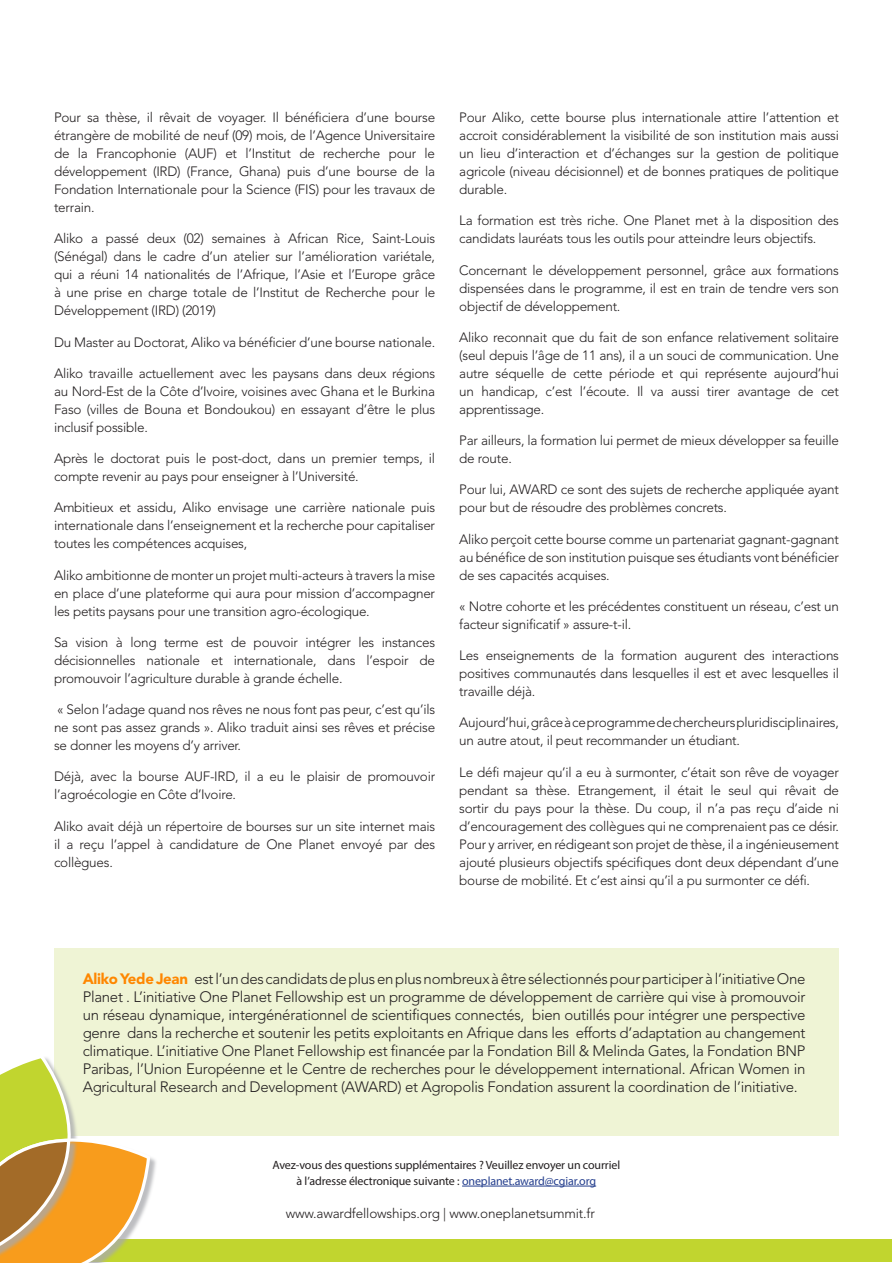
<style>
.page{position:relative;width:893px;height:1263px;background:#fff}
.page>*{position:absolute;margin:0;border:0;box-sizing:border-box;transform-origin:0 0}
.Body_Text_1{font:300 15px/18px "Avenir LT Std";letter-spacing:-.02em;color:#231f20;text-align:justify}
.Body_Text_1-2{font:300 13.5px/18px "Avenir LT Std";letter-spacing:-.02em;color:#231f20;text-align:justify}
.t1{font:12px/16.2px "Myriad Pro";letter-spacing:-.01em;color:#231f20;text-align:center}
.s1{font-weight:900;color:#ff8700}
.s2{color:#253f8e}
</style>
<div class="page">
<div style="left:54px;top:948px;width:785px;height:187px;background:#eff4d5"></div>
<div style="left:1px;top:1239px;width:891px;height:23px;background:#c1d52f"></div>
<hr style="left:462px;top:1186px;width:134px;height:1px;background:#253f8e">
<div style="left:0;top:1139px;width:158px;height:124px;background:#a8a9ad;opacity:.75"></div>
<svg style="left:0;top:1057px;width:152px;height:206px"></svg>
<p class="Body_Text_1-2" style="left:54px;top:109px;width:383px">Pour sa thèse, il rêvait de voyager. Il bénéficiera d’une bourse étrangère de mobilité de neuf (09) mois, de l’Agence Universitaire de la Francophonie (AUF) et l’Institut de recherche pour le développement (IRD) (France, Ghana) puis d’une bourse de la Fondation Internationale pour la Science (FIS) pour les travaux de terrain.</p>
<p class="Body_Text_1-2" style="left:54px;top:230px;width:383px">Aliko a passé deux (02) semaines à African Rice, Saint-Louis (Sénégal) dans le cadre d’un atelier sur l’amélioration variétale, qui a réuni 14 nationalités de l’Afrique, l’Asie et l’Europe grâce à une prise en charge totale de l’Institut de Recherche pour le Développement (IRD) (2019)</p>
<p class="Body_Text_1-2" style="left:54px;top:333px;width:383px">Du Master au Doctorat, Aliko va bénéficier d’une bourse nationale.</p>
<p class="Body_Text_1-2" style="left:54px;top:364px;width:383px">Aliko travaille actuellement avec les paysans dans deux régions au Nord-Est de la Côte d’Ivoire, voisines avec Ghana et le Burkina Faso (villes de Bouna et Bondoukou) en essayant d’être le plus inclusif possible.</p>
<p class="Body_Text_1-2" style="left:54px;top:449px;width:383px">Après le doctorat puis le post-doct, dans un premier temps, il compte revenir au pays pour enseigner à l’Université.</p>
<p class="Body_Text_1-2" style="left:54px;top:499px;width:383px">Ambitieux et assidu, Aliko envisage une carrière nationale puis internationale dans l’enseignement et la recherche pour capitaliser toutes les compétences acquises,</p>
<p class="Body_Text_1-2" style="left:54px;top:566px;width:383px">Aliko ambitionne de monter un projet multi-acteurs à travers la mise en place d’une plateforme qui aura pour mission d’accompagner les petits paysans pour une transition agro-écologique.</p>
<p class="Body_Text_1-2" style="left:54px;top:633px;width:383px">Sa vision à long terme est de pouvoir intégrer les instances décisionnelles nationale et internationale, dans l’espoir de promouvoir l’agriculture durable à grande échelle.</p>
<p class="Body_Text_1-2" style="left:54px;top:700px;width:383px">« Selon l’adage quand nos rêves ne nous font pas peur, c’est qu’ils ne sont pas assez grands ». Aliko traduit ainsi ses rêves et précise se donner les moyens d’y arriver.</p>
<p class="Body_Text_1-2" style="left:54px;top:768px;width:383px">Déjà, avec la bourse AUF-IRD, il a eu le plaisir de promouvoir l’agroécologie en Côte d’Ivoire.</p>
<p class="Body_Text_1-2" style="left:54px;top:817px;width:383px">Aliko avait déjà un répertoire de bourses sur un site internet mais il a reçu l’appel à candidature de One Planet envoyé par des collègues.</p>
<p class="Body_Text_1-2" style="left:459px;top:109px;width:381px">Pour Aliko, cette bourse plus internationale attire l’attention et accroit considérablement la visibilité de son institution mais aussi un lieu d’interaction et d’échanges sur la gestion de politique agricole (niveau décisionnel) et de bonnes pratiques de politique durable.</p>
<p class="Body_Text_1-2" style="left:459px;top:212px;width:381px">La formation est très riche. One Planet met à la disposition des candidats lauréats tous les outils pour atteindre leurs objectifs.</p>
<p class="Body_Text_1-2" style="left:459px;top:261px;width:381px">Concernant le développement personnel, grâce aux formations dispensées dans le programme, il est en train de tendre vers son objectif de développement.</p>
<p class="Body_Text_1-2" style="left:459px;top:328px;width:381px">Aliko reconnait que du fait de son enfance relativement solitaire (seul depuis l’âge de 11 ans), il a un souci de communication. Une autre séquelle de cette période et qui représente aujourd’hui un handicap, c’est l’écoute. Il va aussi tirer avantage de cet apprentissage.</p>
<p class="Body_Text_1-2" style="left:459px;top:431px;width:381px">Par ailleurs, la formation lui permet de mieux développer sa feuille de route.</p>
<p class="Body_Text_1-2" style="left:459px;top:481px;width:381px">Pour lui, AWARD ce sont des sujets de recherche appliquée ayant pour but de résoudre des problèmes concrets.</p>
<p class="Body_Text_1-2" style="left:459px;top:530px;width:381px">Aliko perçoit cette bourse comme un partenariat gagnant-gagnant au bénéfice de son institution puisque ses étudiants vont bénéficier de ses capacités acquises.</p>
<p class="Body_Text_1-2" style="left:459px;top:597px;width:381px">« Notre cohorte et les précédentes constituent un réseau, c’est un facteur significatif » assure-t-il.</p>
<p class="Body_Text_1-2" style="left:459px;top:646px;width:381px">Les enseignements de la formation augurent des interactions positives communautés dans lesquelles il est et avec lesquelles il travaille déjà.</p>
<p class="Body_Text_1-2" style="left:459px;top:714px;width:381px">Aujourd’hui, grâce à ce programme de chercheurs pluridisciplinaires, un autre atout, il peut recommander un étudiant.</p>
<p class="Body_Text_1-2" style="left:459px;top:763px;width:381px">Le défi majeur qu’il a eu à surmonter, c’était son rêve de voyager pendant sa thèse. Etrangement, il était le seul qui rêvait de sortir du pays pour la thèse. Du coup, il n’a pas reçu d’aide ni d’encouragement des collègues qui ne comprenaient pas ce désir.<br>Pour y arriver, en rédigeant son projet de thèse, il a ingénieusement ajouté plusieurs objectifs spécifiques dont deux dépendant d’une bourse de mobilité. Et c’est ainsi qu’il a pu surmonter ce défi.</p>
<p class="Body_Text_1" style="left:83px;top:970px;width:724px"><span class="s1">Aliko Yede Jean</span> est l’un des candidats de plus en plus nombreux à être sélectionnés pour participer à l’initiative One Planet . L’initiative One Planet Fellowship est un programme de développement de carrière qui vise à promouvoir un réseau dynamique, intergénérationnel de scientifiques connectés, bien outillés pour intégrer une perspective genre dans la recherche et soutenir les petits exploitants en Afrique dans les efforts d’adaptation au changement climatique. L’initiative One Planet Fellowship est financée par la Fondation Bill &amp; Melinda Gates, la Fondation BNP Paribas, l’Union Européenne et le Centre de recherches pour le développement international. African Women in Agricultural Research and Development (AWARD) et Agropolis Fondation assurent la coordination de l’initiative.</p>
<p class="t1" style="left:272px;top:1156px;width:349px">Avez-vous des questions supplémentaires ? Veuillez envoyer un courriel à l’adresse électronique suivante : <span class="s2">oneplanet.award@cgiar.org</span></p>
<p class="Body_Text_1-2" style="left:286px;top:1204px;width:311px">www.awardfellowships.org | www.oneplanetsummit.fr</p>
</div>
